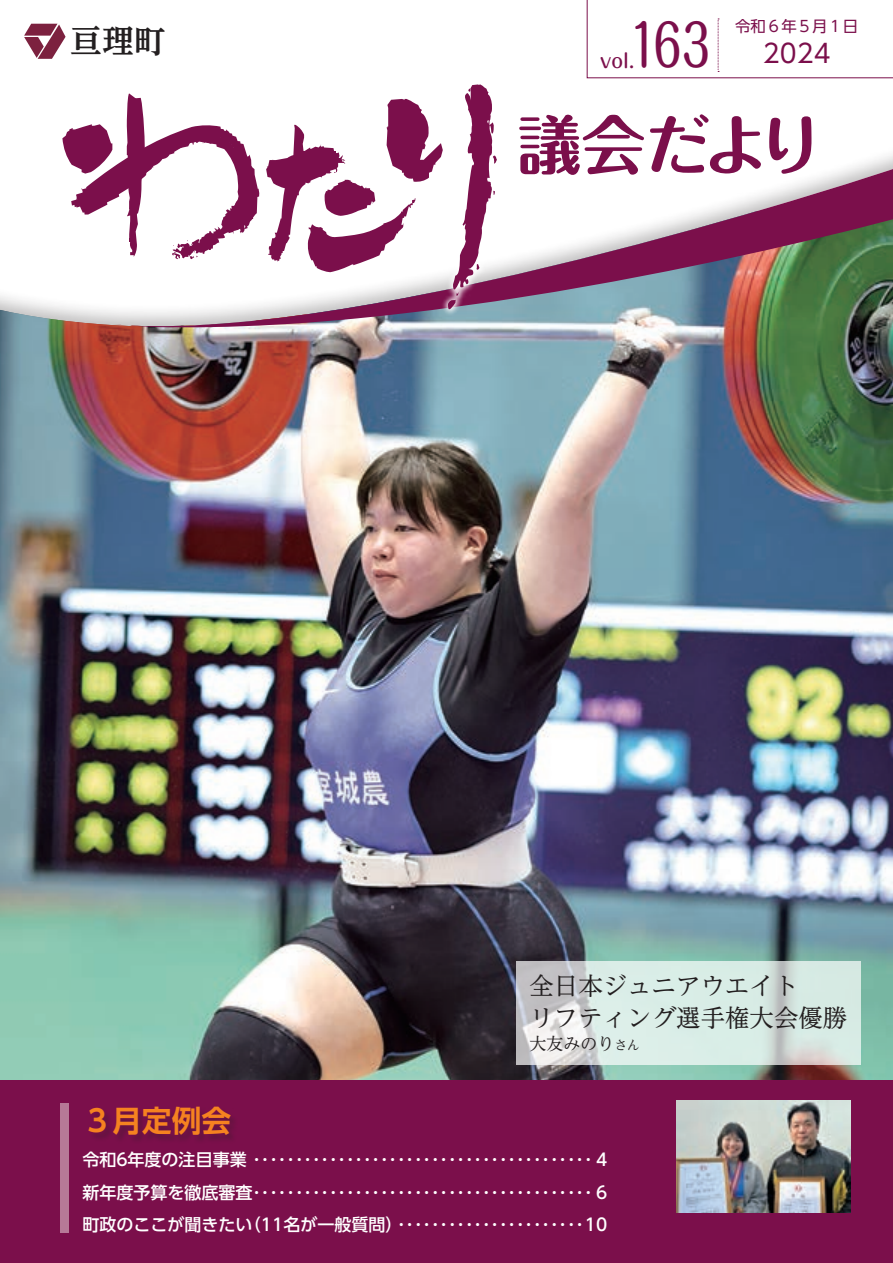
<style>
.page{position:relative;width:893px;height:1263px;background:#fff}
.page>*{position:absolute;margin:0;border:0;box-sizing:border-box;transform-origin:0 0}
.t1{font:700 64.35px "Maru Fo Pro";letter-spacing:-.05em;color:#7b0f4b}
.t2{font:500 57.45px "Maru Fo Pro";color:#7b0f4b;scale:.7 1}
.t3{font:700 31.95px "UD Reimin Pro";color:#231f20}
.t4{font:700 29.7px "UD Shin Go Pro De";color:#f58220}
.t5{font:25.65px "UD Shin Go Pro";color:#7b0f4b}
.t6{font:24.45px/32px "UD Reimin Pro";color:#231f20}
.t7{font:500 19.65px "Maru Fo Pro";color:#7b0f4b}
.t8{font:500 16.95px/32.7px "UD Shin Go Pro";color:#fff;text-align:right}
.t9{font:16.95px "UD Reimin Pro";color:#231f20}
.t10{font:15.45px "UD Shin Go Pro";color:#7b0f4b}
.s1{font-size:12.75px}
</style>
<div class="page">
<img style="left:0;top:329px;width:893px;height:751px">
<div style="left:0;top:1080px;width:893px;height:183px;background:#7b0f4b"></div>
<div style="left:89px;top:1107px;width:150px;height:37px;background:#711046"></div>
<div style="left:61px;top:1103px;width:8px;height:130px;background:#b67997"></div>
<svg style="left:24px;top:24px;width:42px;height:35px"></svg>
<svg style="left:586px;top:0;width:307px;height:79px"></svg>
<img style="left:130px;top:169px;width:763px;height:169px">
<div style="left:55px;top:77px;width:449px;height:239px;background:#fff"></div>
<svg style="left:266px;top:84px;width:231px;height:225px"></svg>
<svg style="left:62px;top:93px;width:197px;height:167px"></svg>
<img style="left:676px;top:1100px;width:174px;height:113px">
<svg style="left:517px;top:961px;width:344px;height:103px;background:#d6e3df"></svg>
<h3 class="t3" style="left:70px;top:15px;width:97px">亘理町</h3>
<p class="t10" style="left:735px;top:14px;width:125px">令和６年５月１日</p>
<h2 class="t2" style="left:629px;top:0;width:117px">163</h2>
<h3 class="t5" style="left:763px;top:33px;width:69px">2024</h3>
<p class="t7" style="left:600px;top:45px;width:36px">vol.</p>
<h1 class="t1" style="left:517px;top:94px;width:307px">議会だより</h1>
<h3 class="t4" style="left:82px;top:1097px;width:150px">３月定例会</h3>
<h3 class="t6" style="left:529px;top:969px;width:319px">全日本ジュニアウエイト<br>リフティング選手権大会優勝</h3>
<p class="t9" style="left:529px;top:1029px;width:112px">大友みのり<span class="s1">さん</span></p>
<p class="t8" style="left:82px;top:1142px;width:526px">令和 6 年度の注目事業 ・・・・・・・・・・・・・・・・・・・・・・・・・・・・・・・・・・・・・・・・・ 4新年度予算を徹底審査 ・・・・・・・・・・・・・・・・・・・・・・・・・・・・・・・・・・・・・・・・ 6（ 1 1 名が一般質問 ・・・・・・・・・・・・・・・・・・・・・・・( 1 0</p>
<p class="t8" style="left:82px;top:1208px;width:172px">町政のここが聞きたい</p>
</div>
